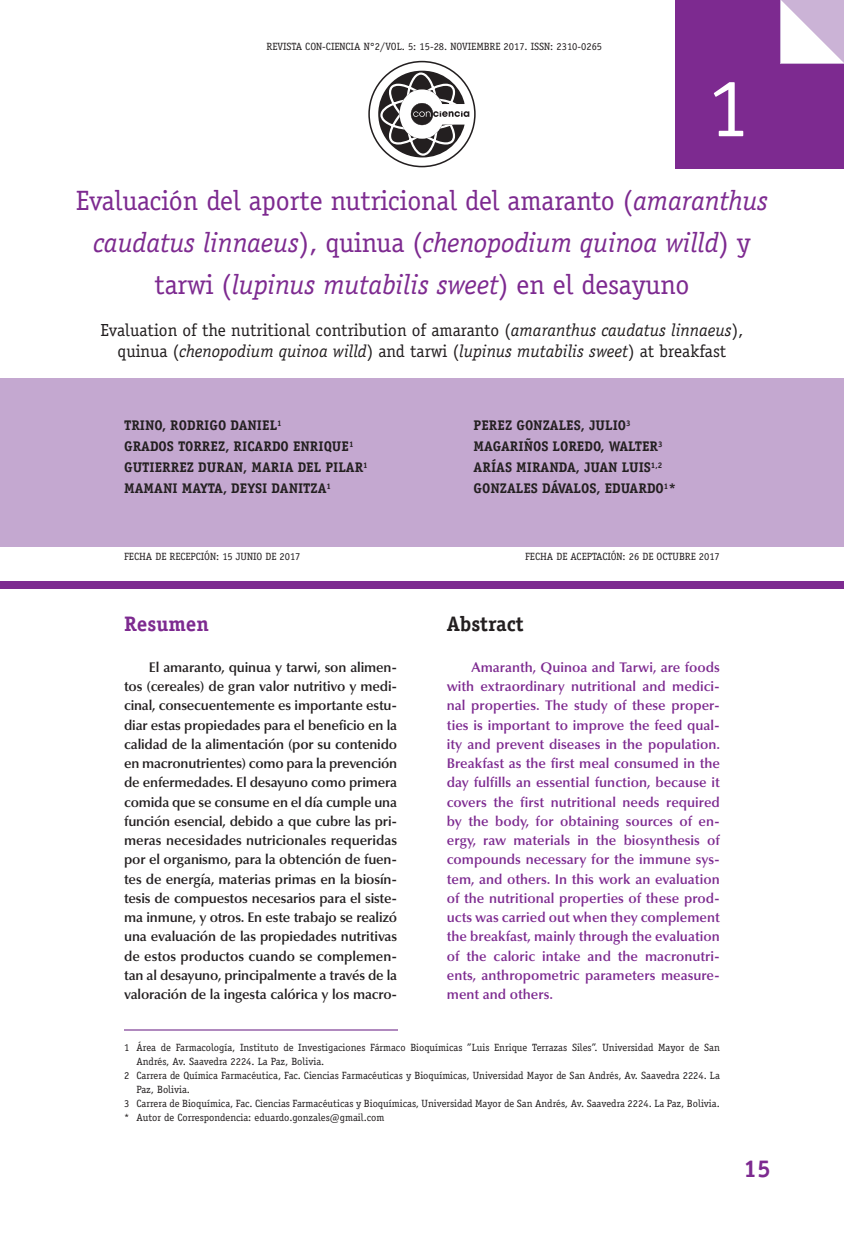
<style>
.page{position:relative;width:844px;height:1241px;background:#fff}
.page>*{position:absolute;margin:0;border:0;box-sizing:border-box;transform-origin:0 0}
.t1{font:84px "Officina Serif Std";color:#fff}
.t2{font:28px/42px "Officina Serif Std";letter-spacing:-.005em;color:#7d2a90;text-align:center}
.t3{font:700 24.5px "Officina Serif Std";color:#7d2a90}
.t4{font:700 21px "Officina Serif Std";color:#231f20}
.t5{font:700 21px "Officina Serif Std";color:#7d2a90}
.t6{font:17.5px/21px "Officina Serif Std";color:#231f20;text-align:center}
.t7{font:600 14px/19.2px "Optima LT Std";letter-spacing:-.015em;color:#231f20;text-align:justify}
.t8{font:600 14px/19.2px "Optima LT Std";color:#7d2a90;text-align:justify}
.t9{font:700 14px/21px "Officina Serif Std";color:#231f20}
.t10{font:10.5px "Officina Serif Std";color:#231f20}
.s1{font-style:italic}
</style>
<div class="page">
<div style="left:0;top:378px;width:843px;height:168px;background:#c4a8d0"></div>
<div style="left:0;top:581px;width:843px;height:7px;background:#7d2a90"></div>
<svg style="left:368px;top:61px;width:107px;height:106px"></svg>
<div style="left:675px;top:0;width:168px;height:168px;background:#7d2a90"></div>
<svg style="left:780px;top:0;width:63px;height:63px;background:#e4d8ea"></svg>
<hr style="left:124px;top:1029px;width:273px;height:1px;background:#b089be">
<p class="t10" style="left:266px;top:42px;width:337px">REVISTA CON-CIENCIA N°2/VOL. 5: 15-28. NOVIEMBRE 2017. ISSN: 2310-0265</p>
<h1 class="t1" style="left:707px;top:75px;width:43px">1</h1>
<h2 class="t2" style="left:76px;top:182px;width:693px">Evaluación del aporte nutricional del amaranto (<span class="s1">amaranthus caudatus linnaeus</span>), quinua (<span class="s1">chenopodium quinoa willd</span>) y tarwi (<span class="s1">lupinus mutabilis sweet</span>) en el desayuno</h2>
<p class="t6" style="left:100px;top:321px;width:644px">Evaluation of the nutritional contribution of amaranto (<span class="s1">amaranthus caudatus linnaeus</span>), quinua (<span class="s1">chenopodium quinoa willd</span>) and tarwi (<span class="s1">lupinus mutabilis sweet</span>) at breakfast</p>
<p class="t9" style="left:124px;top:416px;width:245px">TRINO, RODRIGO DANIEL<sup>1<br></sup>GRADOS TORREZ, RICARDO ENRIQUE<sup>1<br></sup>GUTIERREZ DURAN, MARIA DEL PILAR<sup>1<br></sup>MAMANI MAYTA, DEYSI DANITZA<sup>1</sup></p>
<p class="t9" style="left:473px;top:416px;width:204px">PEREZ GONZALES, JULIO<sup>3<br></sup>MAGARIÑOS LOREDO, WALTER<sup>3<br></sup>ARÍAS MIRANDA, JUAN LUIS<sup>1,2<br></sup>GONZALES DÁVALOS, EDUARDO<sup>1</sup>*</p>
<p class="t10" style="left:124px;top:552px;width:178px">FECHA DE RECEPCIÓN: 15 JUNIO DE 2017</p>
<p class="t10" style="left:525px;top:552px;width:196px">FECHA DE ACEPTACIÓN: 26 DE OCTUBRE 2017</p>
<h3 class="t5" style="left:124px;top:616px;width:86px">Resumen</h3>
<p class="t7" style="left:124px;top:658px;width:274px;text-indent:25px">El amaranto, quinua y tarwi, son alimen&shy;tos (cereales) de gran valor nutritivo y medi&shy;cinal, consecuentemente es importante estu&shy;diar estas propiedades para el beneficio en la calidad de la alimentación (por su contenido en macronutrientes) como para la prevención de enfermedades. El desayuno como primera comida que se consume en el día cumple una función esencial, debido a que cubre las pri&shy;meras necesidades nutricionales requeridas por el organismo, para la obtención de fuen&shy;tes de energía, materias primas en la biosín&shy;tesis de compuestos necesarios para el siste&shy;ma inmune, y otros. En este trabajo se realizó una evaluación de las propiedades nutritivas de estos productos cuando se complemen&shy;tan al desayuno, principalmente a través de la valoración de la ingesta calórica y los macro-</p>
<h3 class="t4" style="left:446px;top:616px;width:78px">Abstract</h3>
<p class="t8" style="left:446px;top:658px;width:275px;text-indent:25px">Amaranth, Quinoa and Tarwi, are foods with extraordinary nutritional and medici&shy;nal properties. The study of these proper&shy;ties is important to improve the feed qual&shy;ity and prevent diseases in the population.<br>Breakfast as the first meal consumed in the day fulfills an essential function, because it covers the first nutritional needs required by the body, for obtaining sources of en&shy;ergy, raw materials in the biosynthesis of compounds necessary for the immune sys&shy;tem, and others. In this work an evaluation of the nutritional properties of these prod&shy;ucts was carried out when they complement the breakfast, mainly through the evaluation of the caloric intake and the macronutri&shy;ents, anthropometric parameters measure&shy;ment and others.</p>
<p class="t10" style="left:124px;top:1042px;width:597px">1 Área de Farmacología, Instituto de Investigaciones Fármaco Bioquímicas ”Luis Enrique Terrazas Siles”. Universidad Mayor de San</p>
<p class="t10" style="left:136px;top:1056px;width:189px">Andrés, Av. Saavedra 2224. La Paz, Bolivia.</p>
<p class="t10" style="left:124px;top:1070px;width:597px">2 Carrera de Química Farmacéutica, Fac. Ciencias Farmacéuticas y Bioquímicas, Universidad Mayor de San Andrés, Av. Saavedra 2224. La</p>
<p class="t10" style="left:136px;top:1084px;width:55px">Paz, Bolivia.</p>
<p class="t10" style="left:124px;top:1098px;width:597px">3 Carrera de Bioquímica, Fac. Ciencias Farmacéuticas y Bioquímicas, Universidad Mayor de San Andrés, Av. Saavedra 2224. La Paz, Bolivia.</p>
<p class="t10" style="left:124px;top:1112px;width:262px">* Autor de Correspondencia: eduardo.gonzales@gmail.com</p>
<h3 class="t3" style="left:743px;top:1158px;width:29px">15</h3>
</div>
